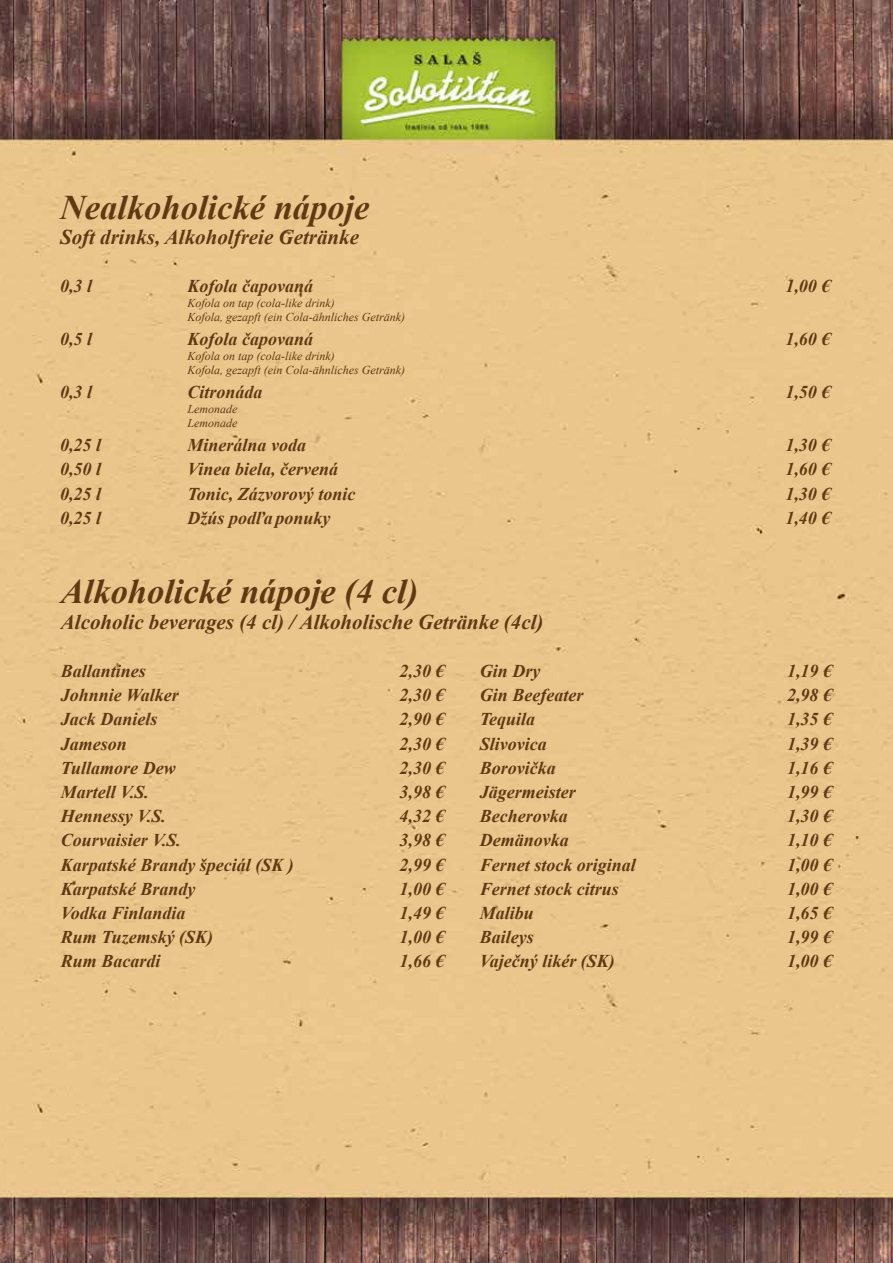
<style>
.page{position:relative;width:893px;height:1263px;background:#fff}
.page>*{position:absolute;margin:0;border:0;box-sizing:border-box;transform-origin:0 0}
.t1{font:italic 700 34.5px "Times New Roman";color:#603913}
.t2{font:italic 700 21px "Times New Roman";color:#603913}
.t3{font:italic 700 18px "Times New Roman";color:#603913}
.t4{font:italic 12px/14.4px "Times New Roman";color:#603913}
</style>
<div class="page">
<img style="left:0;top:0;width:893px;height:1263px">
<h1 class="t1" style="left:60px;top:183px;width:311px">Nealkoholické nápoje</h1>
<p class="t2" style="left:60px;top:222px;width:301px">Soft drinks, Alkoholfreie Getränke</p>
<p class="t3" style="left:60px;top:274px;width:34px">0,3 l</p>
<p class="t3" style="left:188px;top:274px;width:127px">Kofola čapovaná</p>
<p class="t4" style="left:188px;top:295px;width:219px">Kofola on tap (cola-like drink)<br>Kofola, gezapft (ein Cola-ähnliches Getränk)</p>
<p class="t3" style="left:60px;top:327px;width:34px">0,5 l</p>
<p class="t3" style="left:188px;top:327px;width:127px">Kofola čapovaná</p>
<p class="t4" style="left:188px;top:348px;width:219px">Kofola on tap (cola-like drink)<br>Kofola, gezapft (ein Cola-ähnliches Getränk)</p>
<p class="t3" style="left:60px;top:380px;width:34px">0,3 l</p>
<p class="t3" style="left:188px;top:380px;width:77px">Citronáda</p>
<p class="t4" style="left:188px;top:401px;width:51px">Lemonade<br>Lemonade</p>
<p class="t3" style="left:785px;top:274px;width:46px">1,00 €</p>
<p class="t3" style="left:785px;top:327px;width:46px">1,60 €</p>
<p class="t3" style="left:785px;top:380px;width:46px">1,50 €</p>
<p class="t3" style="left:60px;top:433px;width:43px">0,25 l</p>
<p class="t3" style="left:188px;top:433px;width:120px">Minerálna voda</p>
<p class="t3" style="left:785px;top:433px;width:46px">1,30 €</p>
<p class="t3" style="left:60px;top:457px;width:43px">0,50 l</p>
<p class="t3" style="left:188px;top:457px;width:152px">Vinea biela, červená</p>
<p class="t3" style="left:785px;top:457px;width:46px">1,60 €</p>
<p class="t3" style="left:60px;top:481px;width:43px">0,25 l</p>
<p class="t3" style="left:188px;top:481px;width:169px">Tonic, Zázvorový tonic</p>
<p class="t3" style="left:785px;top:481px;width:46px">1,30 €</p>
<p class="t3" style="left:60px;top:505px;width:43px">0,25 l</p>
<p class="t3" style="left:188px;top:505px;width:144px">Džús podľa ponuky</p>
<p class="t3" style="left:785px;top:505px;width:46px">1,40 €</p>
<h1 class="t1" style="left:61px;top:568px;width:359px">Alkoholické nápoje (4 cl)</h1>
<p class="t2" style="left:61px;top:607px;width:484px">Alcoholic beverages (4 cl) / Alkoholische Getränke (4cl)</p>
<p class="t3" style="left:61px;top:658px;width:87px">Ballantines</p>
<p class="t3" style="left:399px;top:658px;width:46px">2,30 €</p>
<p class="t3" style="left:480px;top:658px;width:62px">Gin Dry</p>
<p class="t3" style="left:787px;top:658px;width:46px">1,19 €</p>
<p class="t3" style="left:61px;top:683px;width:119px">Johnnie Walker</p>
<p class="t3" style="left:399px;top:683px;width:46px">2,30 €</p>
<p class="t3" style="left:480px;top:683px;width:105px">Gin Beefeater</p>
<p class="t3" style="left:787px;top:683px;width:46px">2,98 €</p>
<p class="t3" style="left:61px;top:707px;width:98px">Jack Daniels</p>
<p class="t3" style="left:399px;top:707px;width:46px">2,90 €</p>
<p class="t3" style="left:480px;top:707px;width:57px">Tequila</p>
<p class="t3" style="left:787px;top:707px;width:46px">1,35 €</p>
<p class="t3" style="left:61px;top:731px;width:68px">Jameson</p>
<p class="t3" style="left:399px;top:731px;width:46px">2,30 €</p>
<p class="t3" style="left:480px;top:731px;width:68px">Slivovica</p>
<p class="t3" style="left:787px;top:731px;width:46px">1,39 €</p>
<p class="t3" style="left:61px;top:755px;width:116px">Tullamore Dew</p>
<p class="t3" style="left:399px;top:755px;width:46px">2,30 €</p>
<p class="t3" style="left:480px;top:755px;width:77px">Borovička</p>
<p class="t3" style="left:787px;top:755px;width:46px">1,16 €</p>
<p class="t3" style="left:61px;top:779px;width:90px">Martell V.S.</p>
<p class="t3" style="left:399px;top:779px;width:46px">3,98 €</p>
<p class="t3" style="left:480px;top:779px;width:97px">Jägermeister</p>
<p class="t3" style="left:787px;top:779px;width:46px">1,99 €</p>
<p class="t3" style="left:61px;top:804px;width:107px">Hennessy V.S.</p>
<p class="t3" style="left:399px;top:804px;width:46px">4,32 €</p>
<p class="t3" style="left:480px;top:804px;width:89px">Becherovka</p>
<p class="t3" style="left:787px;top:804px;width:46px">1,30 €</p>
<p class="t3" style="left:61px;top:828px;width:122px">Courvaisier V.S.</p>
<p class="t3" style="left:399px;top:828px;width:46px">3,98 €</p>
<p class="t3" style="left:480px;top:828px;width:90px">Demänovka</p>
<p class="t3" style="left:787px;top:828px;width:46px">1,10 €</p>
<p class="t3" style="left:61px;top:852px;width:235px">Karpatské Brandy špeciál (SK )</p>
<p class="t3" style="left:399px;top:852px;width:46px">2,99 €</p>
<p class="t3" style="left:480px;top:852px;width:158px">Fernet stock original</p>
<p class="t3" style="left:787px;top:852px;width:46px">1,00 €</p>
<p class="t3" style="left:61px;top:876px;width:136px">Karpatské Brandy</p>
<p class="t3" style="left:399px;top:876px;width:46px">1,00 €</p>
<p class="t3" style="left:480px;top:876px;width:141px">Fernet stock citrus</p>
<p class="t3" style="left:787px;top:876px;width:46px">1,00 €</p>
<p class="t3" style="left:61px;top:900px;width:126px">Vodka Finlandia</p>
<p class="t3" style="left:399px;top:900px;width:46px">1,49 €</p>
<p class="t3" style="left:480px;top:900px;width:56px">Malibu</p>
<p class="t3" style="left:787px;top:900px;width:46px">1,65 €</p>
<p class="t3" style="left:61px;top:924px;width:154px">Rum Tuzemský (SK)</p>
<p class="t3" style="left:399px;top:924px;width:46px">1,00 €</p>
<p class="t3" style="left:480px;top:924px;width:56px">Baileys</p>
<p class="t3" style="left:787px;top:924px;width:46px">1,99 €</p>
<p class="t3" style="left:61px;top:949px;width:101px">Rum Bacardi</p>
<p class="t3" style="left:399px;top:949px;width:46px">1,66 €</p>
<p class="t3" style="left:480px;top:949px;width:137px">Vaječný likér (SK)</p>
<p class="t3" style="left:787px;top:949px;width:46px">1,00 €</p>
</div>
